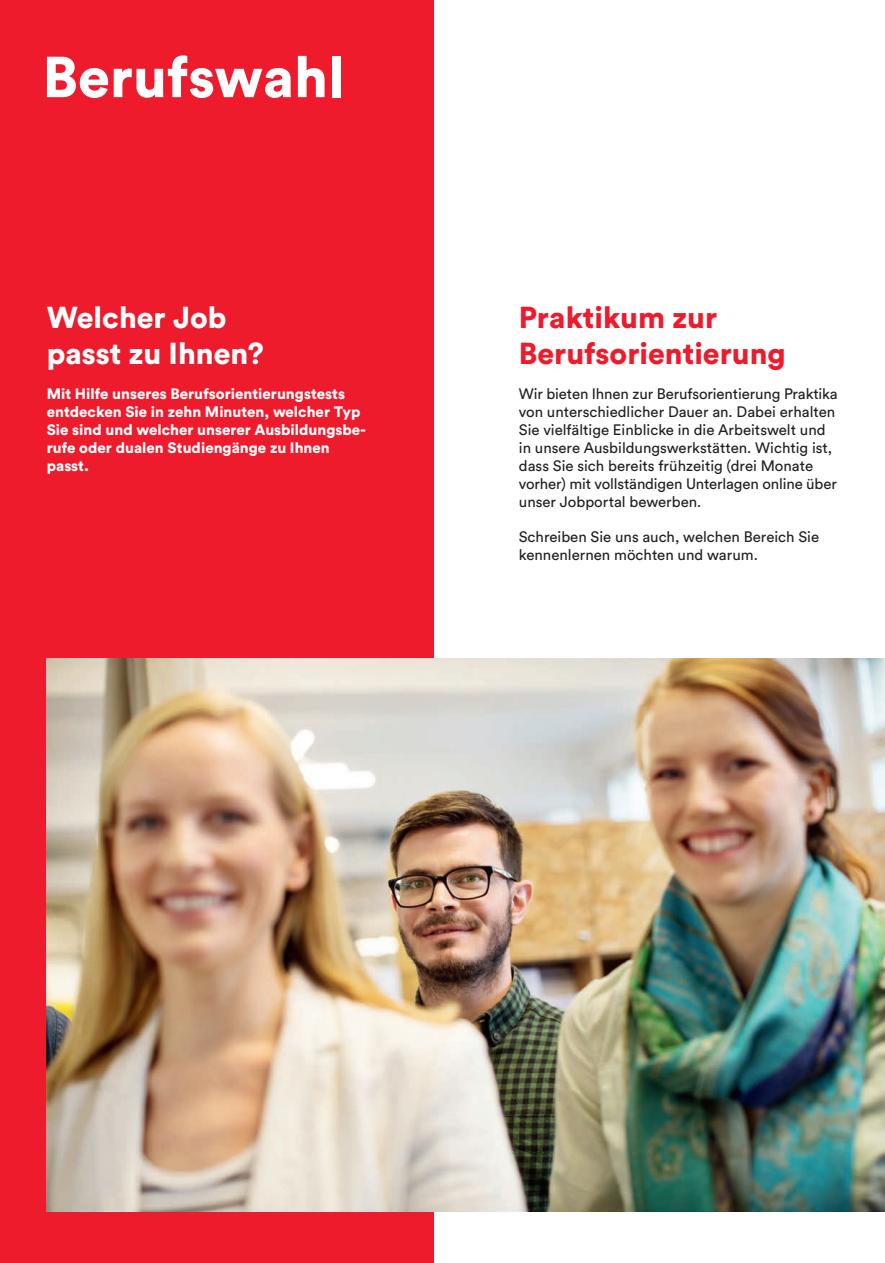
<style>
.page{position:relative;width:885px;height:1263px;background:#fff}
.page>*{position:absolute;margin:0;border:0;box-sizing:border-box;transform-origin:0 0}
.t1{font:900 57px "Circular Pro";color:#fff}
.t2{font:900 30px/35.7px "Circular Pro";color:#ee1b2d}
.t3{font:900 30px/35.7px "Circular Pro";color:#fff}
.t4{font:15px/17.9px "Circular Pro";color:#231f20}
.t5{font:900 15px/17.9px "Circular Pro";color:#fff}
</style>
<div class="page">
<div style="left:0;top:0;width:433px;height:1263px;background:#ee1b2d"></div>
<img style="left:47px;top:658px;width:837px;height:554px">
<h1 class="t1" style="left:43px;top:37px;width:303px">Berufswahl</h1>
<h2 class="t3" style="left:47px;top:298px;width:219px">Welcher Job passt zu Ihnen?</h2>
<p class="t5" style="left:47px;top:384px;width:321px">Mit Hilfe unseres Berufsorientierungstests entdecken Sie in zehn Minuten, welcher Typ Sie sind und welcher unserer Ausbildungsbe&shy;rufe oder dualen Studiengänge zu Ihnen passt.</p>
<h2 class="t2" style="left:519px;top:298px;width:268px">Praktikum zur<br>Berufsorientierung</h2>
<p class="t4" style="left:519px;top:384px;width:320px">Wir bieten Ihnen zur Berufsorientierung Praktika von unterschiedlicher Dauer an. Dabei erhalten Sie vielfältige Einblicke in die Arbeitswelt und in unsere Ausbildungswerkstätten. Wichtig ist, dass Sie sich bereits frühzeitig (drei Monate vorher) mit vollständigen Unterlagen online über unser Jobportal bewerben.</p>
<p class="t4" style="left:519px;top:527px;width:302px">Schreiben Sie uns auch, welchen Bereich Sie kennenlernen möchten und warum.</p>
</div>
